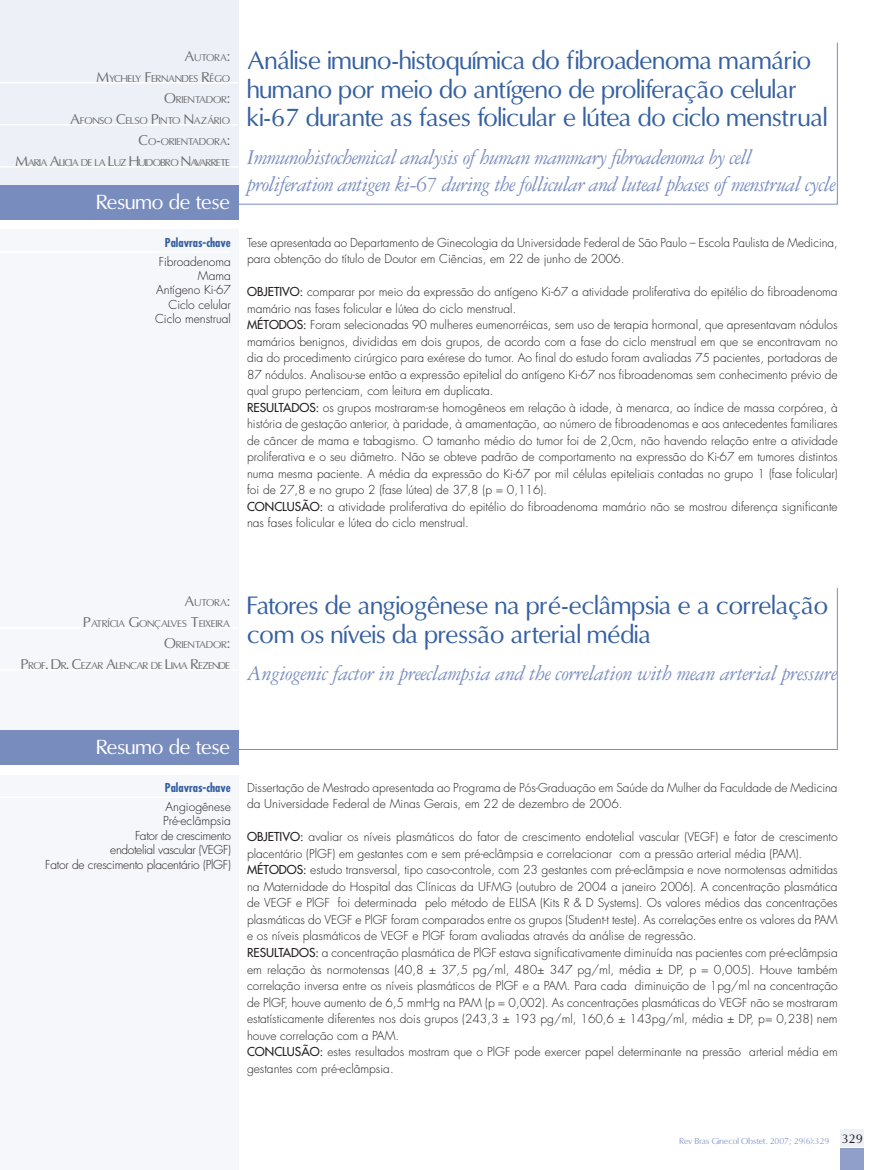
<style>
.page{position:relative;width:893px;height:1170px;background:#fff}
.page>*{position:absolute;margin:0;border:0;box-sizing:border-box;transform-origin:0 0}
._01_0_Título{font:24px/28.8px "Omni";color:#3661a1}
._01_1_Título_Inglês{font:italic 22.5px/27px "Garamond Three";letter-spacing:-.035em;color:#7b8ec1}
._13_0_Seção{font:19.5px "Omni";color:#fff}
._04_0_Resumo{font:300 12px/16.5px "Futura";color:#231f20}
._04_1_Palavras-chave{font:300 12px/14.4px "Futura";color:#231f20;text-align:right}
._04_1_Palavras-chave-2{font:300 12px/14.4px "Futura";letter-spacing:-.03em;color:#231f20;text-align:right}
._04_1_Palavras-chave-3{font:300 12px "Futura";letter-spacing:-.02em;color:#231f20}
._04_5_Palavras-chave{font:700 condensed 12px "Futura";color:#3661a1}
._04_0_Resumo-2{font:12px "Futura";color:#231f20}
.t1{font:12px "Omni";color:#231f20}
._02_0_Autor{font:9.45px "Omni";color:#6c6d70}
._02_0_Autor-2{font:9.45px "Omni";letter-spacing:-.055em;color:#6c6d70}
._02_0_Autor-3{font:9.45px "Omni";letter-spacing:-.045em;color:#6c6d70}
.t2{font:8.25px "Omni";color:#90a0cd}
.s1{font-size:13.5px}
.s2{font-weight:400}
</style>
<div class="page">
<div style="left:840px;top:1148px;width:24px;height:21px;background:#8f9fc9"></div>
<div style="left:840px;top:1128px;width:24px;height:17px;background:#edf0f7"></div>
<div style="left:0;top:774px;width:239px;height:395px;background:#f6f7fa"></div>
<div style="left:0;top:229px;width:239px;height:519px;background:#f6f7fa"></div>
<svg style="left:239px;top:42px;width:599px;height:163px"></svg>
<div style="left:0;top:0;width:239px;height:202px;background:#edf0f7"></div>
<div style="left:0;top:185px;width:239px;height:34px;background:#788cbd"></div>
<hr style="left:0;top:251px;width:231px;height:2px;background:#fff">
<hr style="left:0;top:82px;width:239px;height:1px;background:#fff">
<hr style="left:0;top:124px;width:239px;height:1px;background:#fff">
<hr style="left:0;top:166px;width:239px;height:1px;background:#fff">
<svg style="left:239px;top:587px;width:599px;height:163px"></svg>
<div style="left:0;top:730px;width:239px;height:34px;background:#788cbd"></div>
<hr style="left:0;top:796px;width:231px;height:2px;background:#fff">
<hr style="left:0;top:627px;width:239px;height:1px;background:#fff">
<hr style="left:0;top:669px;width:239px;height:1px;background:#fff">
<p class="_02_0_Autor" style="left:185px;top:51px;width:47px"><span class="s1">A</span>utora<span class="s1">:</span></p>
<p class="_02_0_Autor" style="left:97px;top:72px;width:135px"><span class="s1">M</span>ychely <span class="s1">F</span>ernandes <span class="s1">R</span>êgo</p>
<p class="_02_0_Autor" style="left:164px;top:93px;width:67px"><span class="s1">O</span>rientador<span class="s1">:</span></p>
<p class="_02_0_Autor" style="left:70px;top:114px;width:161px"><span class="s1">A</span>fonso <span class="s1">C</span>elso <span class="s1">P</span>into <span class="s1">N</span>azário</p>
<p class="_02_0_Autor" style="left:139px;top:135px;width:93px"><span class="s1">C</span>o<span class="s1">-</span>orientadora<span class="s1">:</span></p>
<p class="_02_0_Autor-2" style="left:16px;top:156px;width:216px"><span class="s1">M</span>aria <span class="s1">A</span>licia de la <span class="s1">L</span>uz <span class="s1">H</span>uidobro <span class="s1">N</span>avarrete</p>
<p class="_13_0_Seção" style="left:96px;top:189px;width:135px">Resumo de tese</p>
<p class="_04_5_Palavras-chave" style="left:165px;top:235px;width:67px">Palavras-chave</p>
<p class="_04_1_Palavras-chave" style="left:155px;top:254px;width:77px">Fibroadenoma<br>Mama<br>Antígeno Ki-67<br>Ciclo celular<br>Ciclo menstrual</p>
<p class="_01_0_Título" style="left:247px;top:46px;width:582px">Análise imuno-histoquímica do fibroadenoma mamário humano por meio do antígeno de proliferação celular ki-67 durante as fases folicular e lútea do ciclo menstrual</p>
<p class="_01_1_Título_Inglês" style="left:247px;top:144px;width:590px">Immunohistochemical analysis of human mammary fibroadenoma by cell proliferation antigen ki-67 during the follicular and luteal phases of menstrual cycle</p>
<p class="_04_0_Resumo" style="left:247px;top:234px;width:592px">Tese apresentada ao Departamento de Ginecologia da Universidade Federal de São Paulo – Escola Paulista de Medicina, para obtenção do título de Doutor em Ciências, em 22 de junho de 2006.</p>
<p class="_04_0_Resumo" style="left:247px;top:284px;width:592px"><span class="s2">OBJETIVO:</span> comparar por meio da expressão do antígeno Ki-67 a atividade proliferativa do epitélio do fibroadenoma mamário nas fases folicular e lútea do ciclo menstrual.</p>
<p class="_04_0_Resumo" style="left:247px;top:317px;width:592px;text-align:justify"><span class="s2">MÉTODOS:</span> Foram selecionadas 90 mulheres eumenorréicas, sem uso de terapia hormonal, que apresentavam nódulos mamários benignos, divididas em dois grupos, de acordo com a fase do ciclo menstrual em que se encontravam no dia do procedimento cirúrgico para exérese do tumor. Ao final do estudo foram avaliadas 75 pacientes, portadoras de 87 nódulos. Analisou-se então a expressão epitelial do antígeno Ki-67 nos fibroadenomas sem conhecimento prévio de qual grupo pertenciam, com leitura em duplicata.</p>
<p class="_04_0_Resumo" style="left:247px;top:399px;width:592px;text-align:justify"><span class="s2">RESULTADOS:</span> os grupos mostraram-se homogêneos em relação à idade, à menarca, ao índice de massa corpórea, à história de gestação anterior, à paridade, à amamentação, ao número de fibroadenomas e aos antecedentes familiares de câncer de mama e tabagismo. O tamanho médio do tumor foi de 2,0cm, não havendo relação entre a atividade proliferativa e o seu diâmetro. Não se obteve padrão de comportamento na expressão do Ki-67 em tumores distintos numa mesma paciente. A média da expressão do Ki-67 por mil células epiteliais contadas no grupo 1 (fase folicular) foi de 27,8 e no grupo 2 (fase lútea) de 37,8 (p = 0,116).</p>
<p class="_04_0_Resumo" style="left:247px;top:498px;width:592px"><span class="s2">CONCLUSÃO:</span> a atividade proliferativa do epitélio do fibroadenoma mamário não se mostrou diferença significante nas fases folicular e lútea do ciclo menstrual.</p>
<p class="_02_0_Autor" style="left:185px;top:597px;width:47px"><span class="s1">A</span>utora<span class="s1">:</span></p>
<p class="_02_0_Autor" style="left:84px;top:618px;width:147px"><span class="s1">P</span>atrícia <span class="s1">G</span>onçalves <span class="s1">T</span>eixeira</p>
<p class="_02_0_Autor" style="left:164px;top:639px;width:67px"><span class="s1">O</span>rientador<span class="s1">:</span></p>
<p class="_02_0_Autor-3" style="left:21px;top:660px;width:210px"><span class="s1">P</span>rof<span class="s1">. D</span>r<span class="s1">. C</span>ezar <span class="s1">A</span>lencar de <span class="s1">L</span>ima <span class="s1">R</span>ezende</p>
<p class="_01_0_Título" style="left:247px;top:591px;width:582px">Fatores de angiogênese na pré-eclâmpsia e a correlação com os níveis da pressão arterial média</p>
<p class="_01_1_Título_Inglês" style="left:247px;top:660px;width:592px">Angiogenic factor in preeclampsia and the correlation with mean arterial pressure</p>
<p class="_13_0_Seção" style="left:96px;top:734px;width:135px">Resumo de tese</p>
<p class="_04_5_Palavras-chave" style="left:165px;top:780px;width:67px">Palavras-chave</p>
<p class="_04_1_Palavras-chave" style="left:166px;top:799px;width:67px">Angiogênese</p>
<p class="_04_1_Palavras-chave" style="left:163px;top:814px;width:69px">Pré-eclâmpsia</p>
<p class="_04_1_Palavras-chave-2" style="left:110px;top:828px;width:122px">Fator de crescimento endotelial vascular (VEGF)</p>
<p class="_04_1_Palavras-chave-3" style="left:45px;top:856px;width:187px">Fator de crescimento placentário (PlGF)</p>
<p class="_04_0_Resumo" style="left:247px;top:779px;width:592px">Dissertação de Mestrado apresentada ao Programa de Pós-Graduação em Saúde da Mulher da Faculdade de Medicina da Universidade Federal de Minas Gerais, em 22 de dezembro de 2006.</p>
<p class="_04_0_Resumo" style="left:247px;top:829px;width:592px"><span class="s2">OBJETIVO:</span> avaliar os níveis plasmáticos do fator de crescimento endotelial vascular (VEGF) e fator de crescimento placentário (PlGF) em gestantes com e sem pré-eclâmpsia e correlacionar com a pressão arterial média (PAM).</p>
<p class="_04_0_Resumo-2" style="left:247px;top:862px;width:19px">MÉTODOS</p>
<p class="_04_0_Resumo" style="left:247px;top:862px;width:592px;text-align:justify;text-indent:56px"><span class="s2">:</span> estudo transversal, tipo caso-controle, com 23 gestantes com pré-eclâmpsia e nove normotensas admitidas na Maternidade do Hospital das Clínicas da UFMG (outubro de 2004 a janeiro 2006). A concentração plasmática de VEGF e PlGF foi determinada pelo método de ELISA (Kits R &amp; D Systems). Os valores médios das concentrações plasmáticas do VEGF e PlGF foram comparados entre os grupos (Student-t teste). As correlações entre os valores da PAM e os níveis plasmáticos de VEGF e PlGF foram avaliadas através da análise de regressão.</p>
<p class="_04_0_Resumo" style="left:247px;top:944px;width:592px;text-align:justify"><span class="s2">RESULTADOS:</span> a concentração plasmática de PlGF estava significativamente diminuída nas pacientes com pré-eclâmpsia em relação às normotensas (40,8 ± 37,5 pg/ml, 480± 347 pg/ml, média ± DP, p = 0,005). Houve também correlação inversa entre os níveis plasmáticos de PlGF e a PAM. Para cada diminuição de 1pg/ml na concentração de PlGF, houve aumento de 6,5 mmHg na PAM (p = 0,002). As concentrações plasmáticas do VEGF não se mostraram estatísticamente diferentes nos dois grupos (243,3 ± 193 pg/ml, 160,6 ± 143pg/ml, média ± DP, p= 0,238) nem houve correlação com a PAM.</p>
<p class="_04_0_Resumo" style="left:247px;top:1043px;width:592px"><span class="s2">CONCLUSÃO:</span> estes resultados mostram que o PlGF pode exercer papel determinante na pressão arterial média em gestantes com pré-eclâmpsia.</p>
<p class="t2" style="left:680px;top:1135px;width:151px">Rev Bras Ginecol Obstet. 2007; 29(6):329</p>
<p class="t1" style="left:841px;top:1130px;width:23px">329</p>
</div>
